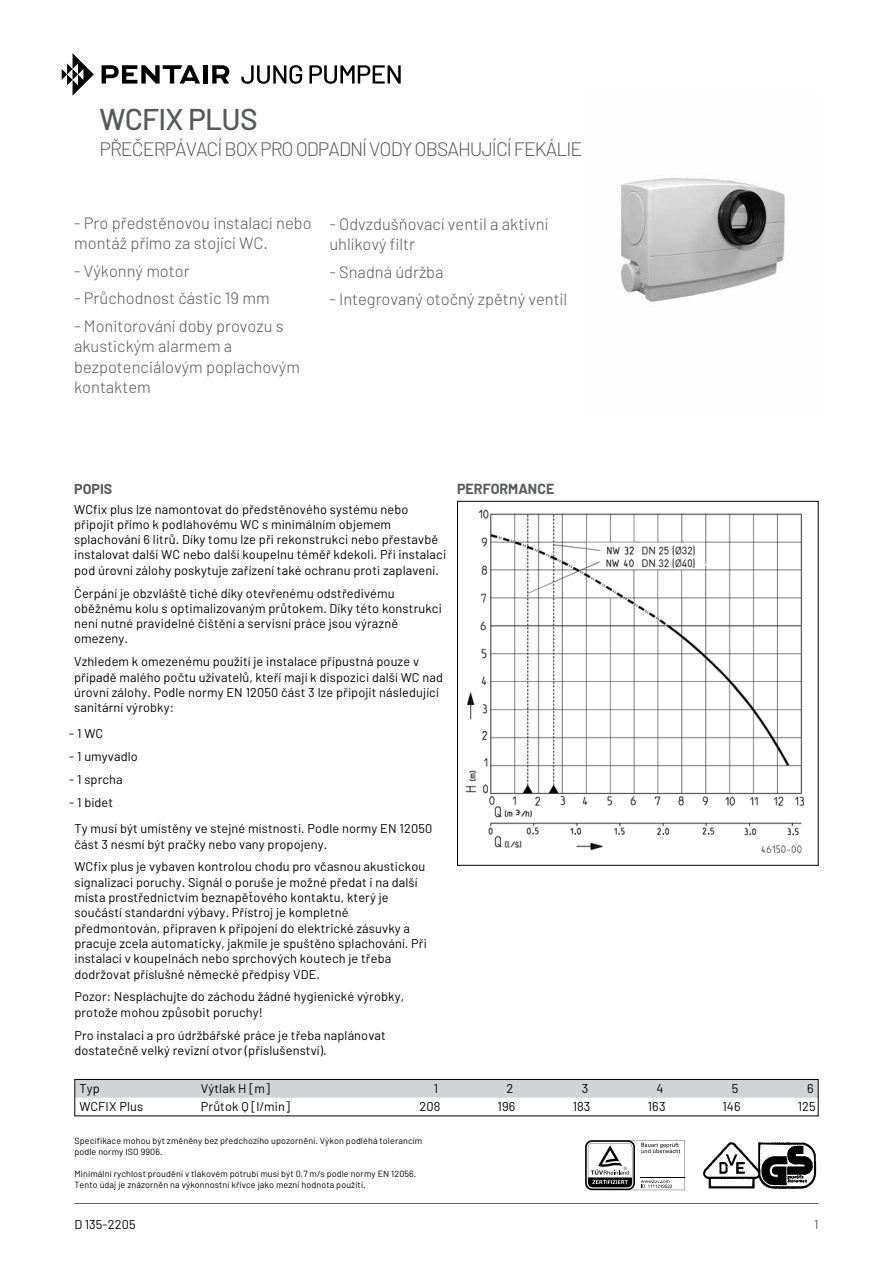
<style>
.page{position:relative;width:893px;height:1263px;background:#fff}
.page>*{position:absolute;margin:0;border:0;box-sizing:border-box;transform-origin:0 0}
.t1{font:500 30px "Barlow";letter-spacing:-.025em;color:#58595b}
.t2{font:300 19.5px "Barlow";letter-spacing:-.05em;color:#58595b}
.t3{font:300 16.5px/20.2px "Barlow";color:#58595b}
.t4{font:700 14.25px "Barlow";color:#58595b}
.t5{font:12.75px/15.3px "Barlow";letter-spacing:.01em;color:#000}
.t6{font:12.75px "Barlow";color:#58595b}
.t7{font:9px/10.8px "Barlow";letter-spacing:.01em;color:#000}
</style>
<div class="page">
<hr style="left:74px;top:1203px;width:745px;height:1px;background:#58595b">
<img style="left:620px;top:178px;width:165px;height:125px">
<img style="left:465px;top:509px;width:339px;height:345px">
<div style="left:457px;top:501px;width:362px;height:365px;border:1px solid #000"></div>
<div style="left:76px;top:1081px;width:741px;height:17px;background:#d1d3d4"></div>
<div style="left:74px;top:1079px;width:745px;height:37px;border:1px solid #000"></div>
<svg style="left:585px;top:1140px;width:100px;height:51px"></svg>
<img style="left:702px;top:1142px;width:115px;height:47px">
<svg style="left:241px;top:65px;width:61px;height:19px"></svg>
<svg style="left:309px;top:65px;width:92px;height:19px"></svg>
<svg style="left:62px;top:53px;width:32px;height:43px"></svg>
<svg style="left:102px;top:65px;width:98px;height:19px"></svg>
<hr style="left:203px;top:65px;width:4px;height:19px;background:#000">
<svg style="left:212px;top:65px;width:17px;height:19px"></svg>
<h1 class="t1" style="left:99px;top:101px;width:160px">WCFIX PLUS</h1>
<h2 class="t2" style="left:99px;top:137px;width:484px">PŘEČERPÁVACÍ BOX PRO ODPADNÍ VODY OBSAHUJÍCÍ FEKÁLIE</h2>
<p class="t3" style="left:74px;top:213px;width:239px">- Pro předstěnovou instalaci nebo montáž přímo za stojící WC.</p>
<p class="t3" style="left:74px;top:261px;width:117px">- Výkonný motor</p>
<p class="t3" style="left:74px;top:288px;width:197px">- Průchodnost částic 19 mm</p>
<p class="t3" style="left:74px;top:316px;width:227px">- Monitorování doby provozu s akustickým alarmem a bezpotenciálovým poplachovým kontaktem</p>
<p class="t3" style="left:329px;top:214px;width:220px">- Odvzdušňovací ventil a aktivní uhlíkový filtr</p>
<p class="t3" style="left:329px;top:262px;width:116px">- Snadná údržba</p>
<p class="t3" style="left:329px;top:290px;width:239px">- Integrovaný otočný zpětný ventil</p>
<p class="t4" style="left:74px;top:480px;width:40px">POPIS</p>
<p class="t5" style="left:74px;top:501px;width:373px">WCfix plus lze namontovat do předstěnového systému nebo připojit přímo k podlahovému WC s minimálním objemem splachování 6 litrů. Díky tomu lze při rekonstrukci nebo přestavbě instalovat další WC nebo další koupelnu téměř kdekoli. Při instalaci pod úrovní zálohy poskytuje zařízení také ochranu proti zaplavení.</p>
<p class="t5" style="left:74px;top:585px;width:369px">Čerpání je obzvláště tiché díky otevřenému odstředivému oběžnému kolu s optimalizovaným průtokem. Díky této konstrukci není nutné pravidelné čištění a servisní práce jsou výrazně omezeny.</p>
<p class="t5" style="left:74px;top:654px;width:370px">Vzhledem k omezenému použití je instalace přípustná pouze v případě malého počtu uživatelů, kteří mají k dispozici další WC nad úrovní zálohy. Podle normy EN 12050 část 3 lze připojit následující sanitární výrobky:</p>
<p class="t5" style="left:69px;top:726px;width:36px">- 1 WC</p>
<p class="t5" style="left:69px;top:749px;width:70px">- 1 umyvadlo</p>
<p class="t5" style="left:69px;top:772px;width:55px">- 1 sprcha</p>
<p class="t5" style="left:74px;top:789px;width:359px;line-height:26.8px;text-indent:-5px">- 1 bidet<br>Ty musí být umístěny ve stejné místnosti. Podle normy EN 12050</p>
<p class="t5" style="left:74px;top:833px;width:352px;line-height:22.8px">část 3 nesmí být pračky nebo vany propojeny.<br>WCfix plus je vybaven kontrolou chodu pro včasnou akustickou</p>
<p class="t5" style="left:74px;top:875px;width:354px">signalizaci poruchy. Signál o poruše je možné předat i na další místa prostřednictvím beznapěťového kontaktu, který je součástí standardní výbavy. Přístroj je kompletně předmontován, připraven k připojení do elektrické zásuvky a pracuje zcela automaticky, jakmile je spuštěno splachování. Při instalaci v koupelnách nebo sprchových koutech je třeba dodržovat příslušné německé předpisy VDE.</p>
<p class="t5" style="left:74px;top:989px;width:331px">Pozor: Nesplachujte do záchodu žádné hygienické výrobky, protože mohou způsobit poruchy!</p>
<p class="t5" style="left:74px;top:1027px;width:313px">Pro instalaci a pro údržbářské práce je třeba naplánovat dostatečně velký revizní otvor (příslušenství).</p>
<p class="t4" style="left:457px;top:480px;width:99px">PERFORMANCE</p>
<p class="t5" style="left:79px;top:1081px;width:22px">Typ</p>
<p class="t5" style="left:201px;top:1081px;width:70px">Výtlak H [m]</p>
<p class="t5" style="left:434px;top:1081px;width:6px">1</p>
<p class="t5" style="left:506px;top:1081px;width:8px">2</p>
<p class="t5" style="left:582px;top:1081px;width:8px">3</p>
<p class="t5" style="left:656px;top:1081px;width:9px">4</p>
<p class="t5" style="left:732px;top:1081px;width:8px">5</p>
<p class="t5" style="left:807px;top:1081px;width:8px">6</p>
<p class="t5" style="left:79px;top:1099px;width:65px">WCFIX Plus</p>
<p class="t5" style="left:201px;top:1099px;width:91px">Průtok Q [l/min]</p>
<p class="t5" style="left:419px;top:1099px;width:22px">208</p>
<p class="t5" style="left:498px;top:1099px;width:19px">196</p>
<p class="t5" style="left:573px;top:1099px;width:19px">183</p>
<p class="t5" style="left:648px;top:1099px;width:19px">163</p>
<p class="t5" style="left:722px;top:1099px;width:20px">146</p>
<p class="t5" style="left:798px;top:1099px;width:20px">125</p>
<p class="t7" style="left:74px;top:1136px;width:349px">Specifikace mohou být změněny bez předchozího upozornění. Výkon podléhá tolerancím podle normy ISO 9906.</p>
<p class="t7" style="left:74px;top:1168px;width:343px">Minimální rychlost proudění v tlakovém potrubí musí být 0,7 m/s podle normy EN 12056.<br>Tento údaj je znázorněn na výkonnostní křivce jako mezní hodnota použití.</p>
<p class="t5" style="left:74px;top:1216px;width:63px">D 135-2205</p>
<p class="t6" style="left:814px;top:1216px;width:6px">1</p>
</div>
